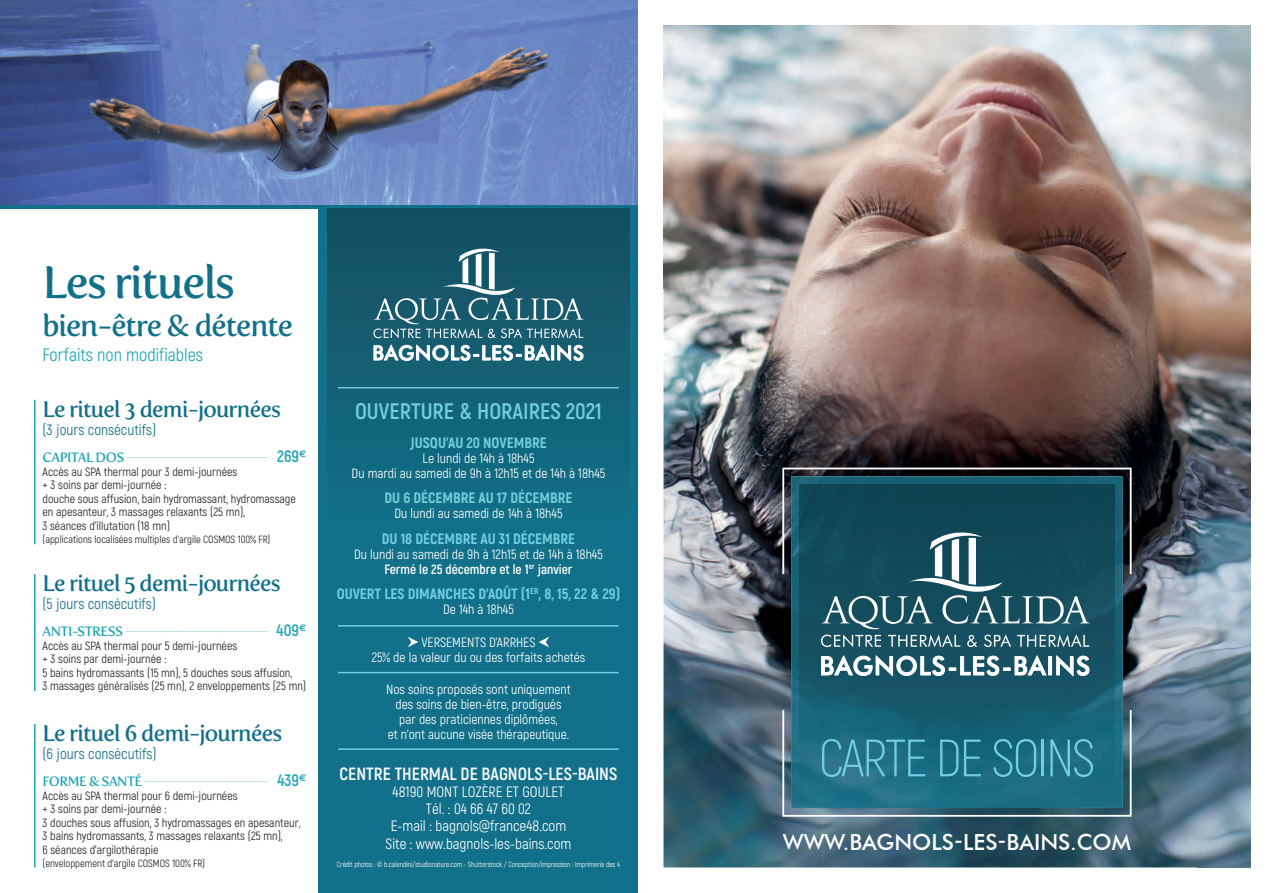
<style>
.page{position:relative;width:1276px;height:893px;background:#fff}
.page>*{position:absolute;margin:0;border:0;box-sizing:border-box;transform-origin:0 0}
.t1{font:300 52.5px "Akrobat";letter-spacing:-.04em;color:#71cee1}
.t2{font:45px "Fertigo Pro";letter-spacing:-.04em;color:#12708a}
.t3{font:30px "Fertigo Pro";letter-spacing:-.04em;color:#12708a}
.t4{font:22.5px "Fertigo Pro";letter-spacing:-.04em;color:#12708a}
.t5{font:700 22.5px "Akrobat";color:#71cee1}
.t6{font:500 22.2px "Futura BT";color:#fff}
.t7{font:18px "Akrobat";color:#1ca6b5}
.t8{font:700 17.7px "Akrobat";color:#fff}
.t9{font:800 15px "Akrobat";color:#71cee1}
.t10{font:15px/17.2px "Akrobat";color:#fff;text-align:center}
.t11{font:15px "Akrobat";color:#12708a}
.t12{font:13.5px/15px "Akrobat";color:#fff;text-align:center}
.t13{font:12px/13.5px "Akrobat";color:#231f20}
.t14{font:10.5px "Akrobat";color:#231f20}
.t15{font:7.5px "Akrobat";color:#1ca6b5}
.t16{font:7.5px "Akrobat";color:#fff;scale:.96 1}
.s1{font-family:"Fertigo Pro";font-size:13.5px}
.s2{font-weight:700;font-size:16.5px}
.s3{font-family:"Euro Sans";font-weight:700;font-size:9.6px}
.s4{font-weight:700}
</style>
<div class="page">
<div style="left:319px;top:0;width:319px;height:893px;background:#12708a"></div>
<div style="left:327px;top:208px;width:302px;height:315px;background:linear-gradient(to bottom,#154f60,#137089)"></div>
<svg style="left:373px;top:344px;width:177px;height:17px"></svg>
<div style="left:551px;top:345px;width:3px;height:15px;border:1px solid #fff"></div>
<svg style="left:557px;top:344px;width:26px;height:17px"></svg>
<svg style="left:373px;top:242px;width:211px;height:96px"></svg>
<img style="left:663px;top:26px;width:534px;height:473px">
<img style="left:1197px;top:26px;width:53px;height:841px">
<img style="left:663px;top:499px;width:160px;height:368px">
<img style="left:1091px;top:499px;width:106px;height:368px">
<img style="left:823px;top:816px;width:268px;height:51px">
<img style="left:791px;top:647px;width:8px;height:63px">
<img style="left:1114px;top:647px;width:9px;height:63px">
<svg style="left:782px;top:710px;width:349px;height:106px"></svg>
<img style="left:799px;top:647px;width:315px;height:152px">
<svg style="left:821px;top:655px;width:225px;height:22px"></svg>
<div style="left:1048px;top:656px;width:3px;height:19px;border:1px solid #fff"></div>
<svg style="left:1056px;top:655px;width:33px;height:22px"></svg>
<svg style="left:782px;top:468px;width:349px;height:179px"></svg>
<img style="left:0;top:0;width:638px;height:204px">
<hr style="left:34px;top:400px;width:2px;height:144px;background:#1ca6b5">
<hr style="left:34px;top:574px;width:2px;height:117px;background:#1ca6b5">
<hr style="left:34px;top:724px;width:2px;height:143px;background:#1ca6b5">
<hr style="left:338px;top:387px;width:281px;height:1px;background:#71cee1">
<hr style="left:338px;top:625px;width:281px;height:2px;background:#71cee1">
<svg style="left:408px;top:637px;width:10px;height:10px"></svg>
<svg style="left:539px;top:637px;width:10px;height:10px"></svg>
<hr style="left:338px;top:672px;width:281px;height:1px;background:#71cee1">
<hr style="left:338px;top:748px;width:281px;height:2px;background:#71cee1">
<h2 class="t2" style="left:43px;top:256px;width:194px">Les rituels</h2>
<h3 class="t3" style="left:43px;top:308px;width:252px">bien-être &amp; détente</h3>
<h3 class="t7" style="left:43px;top:344px;width:162px">Forfaits non modifiables</h3>
<h3 class="t4" style="left:43px;top:396px;width:240px">Le rituel 3 demi-journées</h3>
<p class="t11" style="left:43px;top:421px;width:115px">(3 jours consécutifs)</p>
<p class="t15" style="left:43px;top:450px;width:265px"><span class="s1">CAPITAL DOS</span> ....................................................................................................... <span class="s2">269</span><span class="s3">U</span></p>
<p class="t13" style="left:43px;top:465px;width:255px">Accès au SPA thermal pour 3 demi-journées<br>+ 3 soins par demi-journée :<br>douche sous affusion, bain hydromassant, hydromassage en apesanteur, 3 massages relaxants (25 mn),<br>3 séances d’illutation (18 mn)</p>
<p class="t14" style="left:43px;top:533px;width:229px">(applications localisées multiples d’argile COSMOS 100% FR)</p>
<h3 class="t4" style="left:43px;top:570px;width:240px">Le rituel 5 demi-journées</h3>
<p class="t11" style="left:43px;top:595px;width:115px">(5 jours consécutifs)</p>
<p class="t15" style="left:43px;top:625px;width:265px"><span class="s1">ANTI-STRESS</span> ........................................................................................................ <span class="s2">409</span><span class="s3">U</span></p>
<p class="t13" style="left:43px;top:639px;width:265px">Accès au SPA thermal pour 5 demi-journées<br>+ 3 soins par demi-journée :<br>5 bains hydromassants (15 mn), 5 douches sous affusion,<br>3 massages généralisés (25 mn), 2 enveloppements (25 mn)</p>
<h3 class="t4" style="left:43px;top:720px;width:241px">Le rituel 6 demi-journées</h3>
<p class="t11" style="left:43px;top:745px;width:115px">(6 jours consécutifs)</p>
<p class="t15" style="left:43px;top:775px;width:265px"><span class="s1">FORME &amp; SANTÉ</span> .......................................................................................... <span class="s2">439</span><span class="s3">U</span></p>
<p class="t13" style="left:43px;top:789px;width:259px">Accès au SPA thermal pour 6 demi-journées<br>+ 3 soins par demi-journée :<br>3 douches sous affusion, 3 hydromassages en apesanteur, 3 bains hydromassants, 3 massages relaxants (25 mn),<br>6 séances d’argilothérapie</p>
<p class="t14" style="left:43px;top:857px;width:164px">(enveloppement d’argile COSMOS 100% FR)</p>
<h3 class="t5" style="left:355px;top:397px;width:248px">OUVERTURE &amp; HORAIRES 2021</h3>
<p class="t9" style="left:410px;top:433px;width:138px">JUSQU'AU 20 NOVEMBRE</p>
<p class="t12" style="left:352px;top:450px;width:255px">Le lundi de 14h à 18h45<br>Du mardi au samedi de 9h à 12h15 et de 14h à 18h45</p>
<p class="t9" style="left:384px;top:488px;width:189px">DU 6 DÉCEMBRE AU 17 DÉCEMBRE</p>
<p class="t12" style="left:394px;top:506px;width:169px">Du lundi au samedi de 14h à 18h45</p>
<p class="t9" style="left:382px;top:529px;width:195px">DU 18 DÉCEMBRE AU 31 DÉCEMBRE</p>
<p class="t12" style="left:354px;top:546px;width:250px">Du lundi au samedi de 9h à 12h15 et de 14h à 18h45<br><span class="s4">Fermé le 25 décembre et le 1</span><sup>er</sup> <span class="s4">janvier</span></p>
<p class="t9" style="left:337px;top:584px;width:285px">OUVERT LES DIMANCHES D’AOÛT (1<sup>ER</sup>, 8, 15, 22 &amp; 29)</p>
<p class="t12" style="left:443px;top:602px;width:72px">De 14h à 18h45</p>
<p class="t12" style="left:372px;top:635px;width:215px">VERSEMENTS D’ARRHES<br>25% de la valeur du ou des forfaits achetés</p>
<p class="t12" style="left:386px;top:682px;width:186px">Nos soins proposés sont uniquement des soins de bien-être, prodigués par des praticiennes diplômées,<br>et n'ont aucune visée thérapeutique.</p>
<h3 class="t8" style="left:340px;top:762px;width:279px">CENTRE THERMAL DE BAGNOLS-LES-BAINS</h3>
<p class="t10" style="left:385px;top:783px;width:187px">48190 MONT LOZÈRE ET GOULET<br>Tél. : 04 66 47 60 02<br>E-mail : bagnols@france48.com<br>Site : www.bagnols-les-bains.com</p>
<p class="t16" style="left:337px;top:860px;width:296px">Crédit photos : © b.calendini/studionature.com - Shutterstock / Conception/impression : Imprimerie des 4</p>
<h1 class="t1" style="left:819px;top:727px;width:278px">CARTE DE SOINS</h1>
<h3 class="t6" style="left:783px;top:829px;width:349px">WWW.BAGNOLS-LES-BAINS.COM</h3>
</div>
